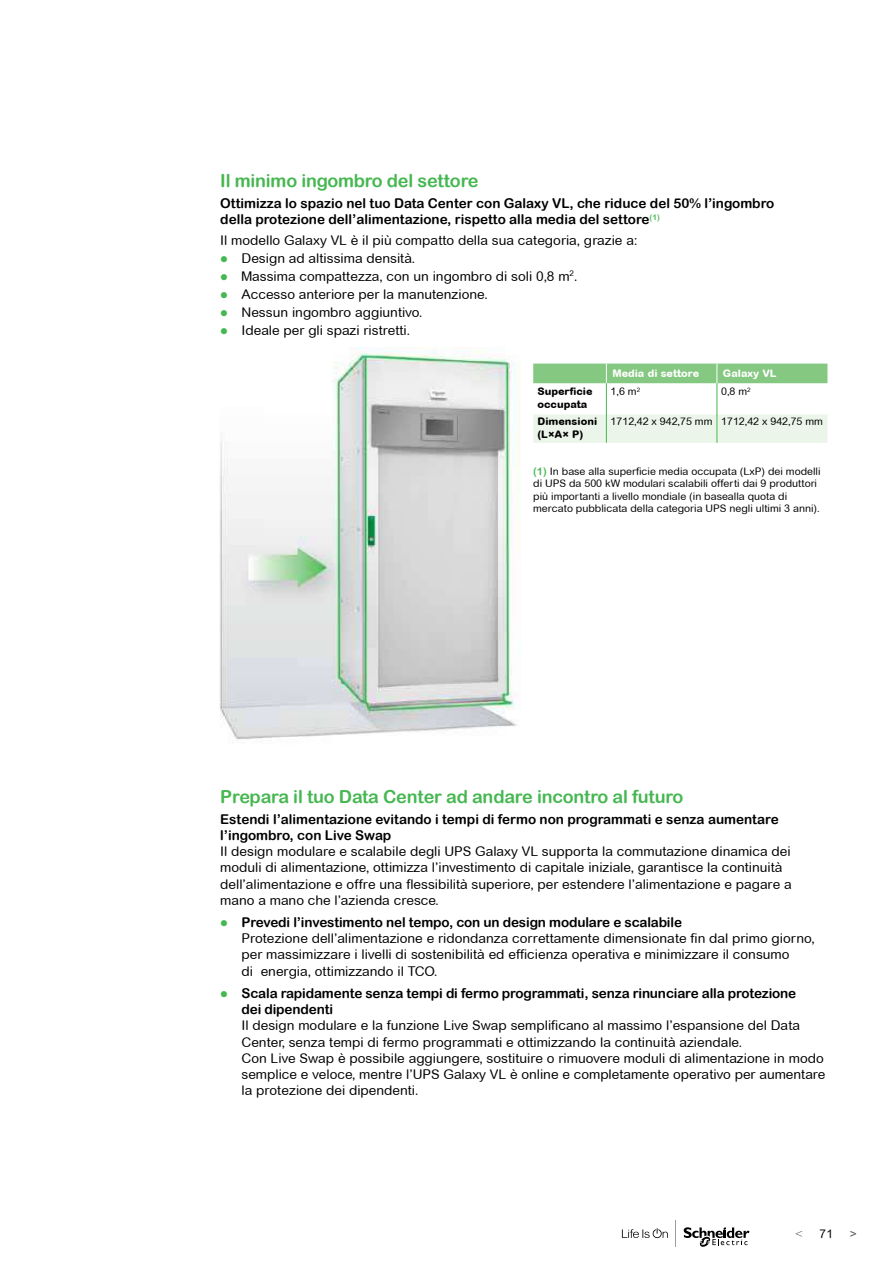
<style>
.page{position:relative;width:893px;height:1263px;background:#fff}
.page>*{position:absolute;margin:0;border:0;box-sizing:border-box;transform-origin:0 0}
.t1{font:18px "Arial Rounded MT Bold";letter-spacing:-.01em;color:#46b751}
.t2{font:13.5px/16.2px "Arial Rounded MT";color:#000}
.t3{font:13.5px/16.2px "Arial Rounded MT Bold";color:#000}
.t4{font:12px "Arial Rounded MT Pro";color:#000}
.t5{font:300 12px "Arial Rounded MT Std";color:#58595b}
.t6{font:12px "Arial";color:#58595b}
.t7{font:10.5px/12.6px "Arial Rounded MT";color:#000}
.t8{font:800 10.5px/12.6px "Arial Rounded MT";color:#000}
.t9{font:800 10.5px "Arial Rounded MT";color:#fff}
.s1{color:#46b751}
.s2{font-family:"Arial Rounded MT Bold";color:#46b751}
</style>
<div class="page">
<svg style="left:622px;top:1228px;width:46px;height:10px"></svg>
<svg style="left:684px;top:1227px;width:65px;height:20px"></svg>
<svg style="left:675px;top:1221px;width:1px;height:26px"></svg>
<div style="left:533px;top:414px;width:294px;height:29px;background:#ebf5e9"></div>
<div style="left:533px;top:364px;width:294px;height:19px;background:#85c881"></div>
<hr style="left:606px;top:383px;width:1px;height:30px;background:#46b751">
<hr style="left:717px;top:383px;width:1px;height:30px;background:#46b751">
<hr style="left:606px;top:413px;width:1px;height:30px;background:#46b751">
<hr style="left:717px;top:413px;width:1px;height:30px;background:#46b751">
<img style="left:219px;top:348px;width:299px;height:391px">
<h1 class="t1" style="left:220px;top:170px;width:260px">Il minimo ingombro del settore</h1>
<p class="t3" style="left:220px;top:195px;width:555px">Ottimizza lo spazio nel tuo Data Center con Galaxy VL, che riduce del 50% l’ingombro della protezione dell’alimentazione, rispetto alla media del settore<sup>(1)</sup></p>
<p class="t2" style="left:220px;top:232px;width:418px">Il modello Galaxy VL è il più compatto della sua categoria, grazie a:</p>
<p class="t2" style="left:220px;top:250px;width:196px"><span class="s1">●</span> Design ad altissima densità.</p>
<p class="t2" style="left:220px;top:268px;width:358px"><span class="s1">●</span> Massima compattezza, con un ingombro di soli 0,8 m<sup>2</sup>.</p>
<p class="t2" style="left:220px;top:286px;width:269px"><span class="s1">●</span> Accesso anteriore per la manutenzione.</p>
<p class="t2" style="left:220px;top:304px;width:203px"><span class="s1">●</span> Nessun ingombro aggiuntivo.</p>
<p class="t2" style="left:220px;top:322px;width:191px"><span class="s1">●</span> Ideale per gli spazi ristretti.</p>
<p class="t9" style="left:612px;top:367px;width:88px">Media di settore</p>
<p class="t9" style="left:723px;top:367px;width:55px">Galaxy VL</p>
<p class="t8" style="left:537px;top:385px;width:57px">Superficie occupata</p>
<p class="t7" style="left:611px;top:385px;width:31px">1,6 m<sup>2</sup></p>
<p class="t7" style="left:721px;top:385px;width:31px">0,8 m<sup>2</sup></p>
<p class="t8" style="left:537px;top:415px;width:61px">Dimensioni (L×A× P)</p>
<p class="t7" style="left:611px;top:415px;width:214px">1712,42 x 942,75 mm 1712,42 x 942,75 mm</p>
<p class="t7" style="left:533px;top:464px;width:289px"><span class="s2">(1)</span> In base alla superficie media occupata (LxP) dei modelli di UPS da 500 kW modulari scalabili offerti dai 9 produttori più importanti a livello mondiale (in basealla quota di mercato pubblicata della categoria UPS negli ultimi 3 anni).</p>
<h1 class="t1" style="left:220px;top:786px;width:465px">Prepara il tuo Data Center ad andare incontro al futuro</h1>
<p class="t3" style="left:220px;top:811px;width:560px">Estendi l’alimentazione evitando i tempi di fermo non programmati e senza aumentare l’ingombro, con Live Swap</p>
<p class="t2" style="left:220px;top:843px;width:573px">Il design modulare e scalabile degli UPS Galaxy VL supporta la commutazione dinamica dei moduli di alimentazione, ottimizza l’investimento di capitale iniziale, garantisce la continuità dell’alimentazione e offre una flessibilità superiore, per estendere l’alimentazione e pagare a mano a mano che l’azienda cresce.</p>
<p class="t3" style="left:220px;top:914px;width:463px"><span class="s1">●</span> Prevedi l’investimento nel tempo, con un design modulare e scalabile</p>
<p class="t2" style="left:242px;top:930px;width:575px">Protezione dell’alimentazione e ridondanza correttamente dimensionate fin dal primo giorno, per massimizzare i livelli di sostenibilità ed efficienza operativa e minimizzare il consumo<br>di energia, ottimizzando il TCO.</p>
<p class="t3" style="left:242px;top:985px;width:556px;text-indent:-21px"><span class="s1">●</span> Scala rapidamente senza tempi di fermo programmati, senza rinunciare alla protezione dei dipendenti</p>
<p class="t2" style="left:242px;top:1017px;width:585px">Il design modulare e la funzione Live Swap semplificano al massimo l’espansione del Data Center, senza tempi di fermo programmati e ottimizzando la continuità aziendale.<br>Con Live Swap è possibile aggiungere, sostituire o rimuovere moduli di alimentazione in modo semplice e veloce, mentre l’UPS Galaxy VL è online e completamente operativo per aumentare la protezione dei dipendenti.</p>
<p class="t5" style="left:795px;top:1227px;width:9px">&lt;</p>
<p class="t4" style="left:820px;top:1227px;width:15px">71</p>
<p class="t6" style="left:850px;top:1226px;width:9px">&gt;</p>
</div>
